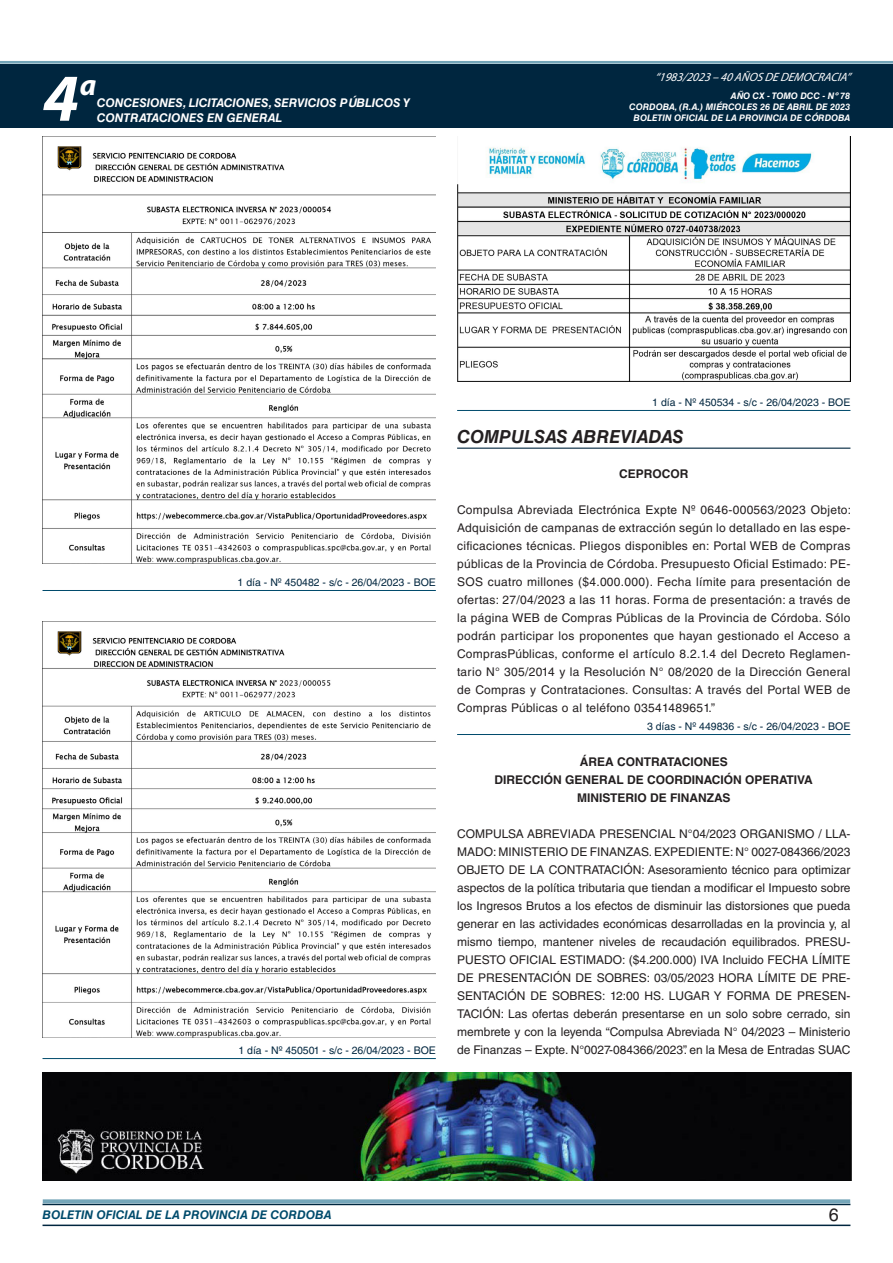
<style>
.page{position:relative;width:893px;height:1263px;background:#fff}
.page>*{position:absolute;margin:0;border:0;box-sizing:border-box;transform-origin:0 0}
.t1{font:italic 700 67.5px "Myriad Pro";color:#fff}
.t2{font:italic 700 30px "Myriad Pro";color:#fff}
.NOMBRE_DE_MINISTERIO{font:italic 700 18px "Helvetica LT Std";color:#231f20}
.t3{font:18px "Helvetica LT Std";color:#231f20}
.TEXTO_BASE{font:12px/18px "Helvetica LT Std";color:#231f20;text-align:justify}
.RESUELVE{font:700 12px "Helvetica LT Std";color:#231f20}
.t4{font:italic 700 12px/14.4px "Helvetica LT Std";color:#fff}
.t5{font:italic 700 12px "Helvetica LT Std";color:#004b6c}
.t6{font:italic 12px "Myriad Pro";color:#fff}
.FECHA_DE_VENCIMIENTO{font:10.5px "Helvetica LT Std";color:#00263f}
.t7{font:italic 700 9px/10.8px "Helvetica LT Std";color:#fff;text-align:right}
</style>
<div class="page">
<div style="left:0;top:61px;width:893px;height:6px;background:#fff;opacity:.75"></div>
<hr style="left:43px;top:1224px;width:807px;height:2px;background:#00263f">
<div style="left:42px;top:1198px;width:809px;height:8px;background:#fff;opacity:.75"></div>
<div style="left:0;top:64px;width:893px;height:64px;background:#00263f"></div>
<hr style="left:43px;top:590px;width:393px;height:1px;background:#004b6c">
<hr style="left:43px;top:1058px;width:393px;height:1px;background:#004b6c">
<img style="left:43px;top:136px;width:393px;height:427px">
<img style="left:43px;top:621px;width:393px;height:416px">
<hr style="left:457px;top:410px;width:393px;height:1px;background:#004b6c">
<hr style="left:457px;top:448px;width:393px;height:1px;background:#00263f">
<hr style="left:457px;top:734px;width:393px;height:1px;background:#004b6c">
<img style="left:457px;top:137px;width:393px;height:245px">
<img style="left:43px;top:1072px;width:808px;height:108px">
<h1 class="t1" style="left:43px;top:54px;width:38px">4</h1>
<h2 class="t2" style="left:80px;top:66px;width:18px">a</h2>
<p class="t4" style="left:97px;top:96px;width:315px">CONCESIONES, LICITACIONES, SERVICIOS PÚBLICOS Y<br>CONTRATACIONES EN GENERAL</p>
<p class="t6" style="left:655px;top:70px;width:197px">“ 1983/2023 – 40 AÑOS DE DEMOCRACIA”</p>
<p class="t7" style="left:629px;top:91px;width:223px">AÑO CX - TOMO DCC - Nº 78<br>CORDOBA, (R.A.) MIÉRCOLES 26 DE ABRIL DE 2023</p>
<p class="t7" style="left:634px;top:112px;width:218px">BOLETIN OFICIAL DE LA PROVINCIA DE CÓRDOBA</p>
<p class="FECHA_DE_VENCIMIENTO" style="left:238px;top:576px;width:200px">1 día - Nº 450482 - s/c - 26/04/2023 - BOE</p>
<p class="FECHA_DE_VENCIMIENTO" style="left:238px;top:1044px;width:199px">1 día - Nº 450501 - s/c - 26/04/2023 - BOE</p>
<p class="FECHA_DE_VENCIMIENTO" style="left:652px;top:396px;width:200px">1 día - Nº 450534 - s/c - 26/04/2023 - BOE</p>
<p class="NOMBRE_DE_MINISTERIO" style="left:457px;top:426px;width:228px">COMPULSAS ABREVIADAS</p>
<p class="RESUELVE" style="left:619px;top:466px;width:71px">CEPROCOR</p>
<p class="TEXTO_BASE" style="left:457px;top:501px;width:395px">Compulsa Abreviada Electrónica Expte Nº 0646-000563/2023 Objeto:<br>Adquisición de campanas de extracción según lo detallado en las espe&shy;cificaciones técnicas. Pliegos disponibles en: Portal WEB de Compras públicas de la Provincia de Córdoba. Presupuesto Oficial Estimado: PE-SOS cuatro millones ($4.000.000). Fecha límite para presentación de ofertas: 27/04/2023 a las 11 horas. Forma de presentación: a través de la página WEB de Compras Públicas de la Provincia de Córdoba. Sólo podrán participar los proponentes que hayan gestionado el Acceso a ComprasPúblicas, conforme el artículo 8.2.1.4 del Decreto Reglamen&shy;tario N° 305/2014 y la Resolución N° 08/2020 de la Dirección General de Compras y Contrataciones. Consultas: A través del Portal WEB de Compras Públicas o al teléfono 03541489651.”</p>
<p class="FECHA_DE_VENCIMIENTO" style="left:647px;top:720px;width:205px">3 días - Nº 449836 - s/c - 26/04/2023 - BOE</p>
<p class="RESUELVE" style="left:580px;top:754px;width:149px">ÁREA CONTRATACIONES</p>
<p class="RESUELVE" style="left:495px;top:772px;width:320px">DIRECCIÓN GENERAL DE COORDINACIÓN OPERATIVA</p>
<p class="RESUELVE" style="left:577px;top:790px;width:155px">MINISTERIO DE FINANZAS</p>
<p class="TEXTO_BASE" style="left:457px;top:825px;width:395px">COMPULSA ABREVIADA PRESENCIAL N°04/2023 ORGANISMO / LLA-MADO: MINISTERIO DE FINANZAS. EXPEDIENTE: N° 0027-084366/2023<br>OBJETO DE LA CONTRATACIÓN: Asesoramiento técnico para optimizar aspectos de la política tributaria que tiendan a modificar el Impuesto sobre los Ingresos Brutos a los efectos de disminuir las distorsiones que pueda generar en las actividades económicas desarrolladas en la provincia y, al mismo tiempo, mantener niveles de recaudación equilibrados. PRESU-PUESTO OFICIAL ESTIMADO: ($4.200.000) IVA Incluido FECHA LÍMITE DE PRESENTACIÓN DE SOBRES: 03/05/2023 HORA LÍMITE DE PRE-SENTACIÓN DE SOBRES: 12:00 HS. LUGAR Y FORMA DE PRESEN-TACIÓN: Las ofertas deberán presentarse en un solo sobre cerrado, sin membrete y con la leyenda “Compulsa Abreviada N° 04/2023 – Ministerio de Finanzas – Expte. N°0027-084366/2023”. en la Mesa de Entradas SUAC</p>
<p class="t5" style="left:43px;top:1208px;width:290px">BOLETIN OFICIAL DE LA PROVINCIA DE CORDOBA</p>
<h3 class="t3" style="left:829px;top:1204px;width:12px">6</h3>
</div>
